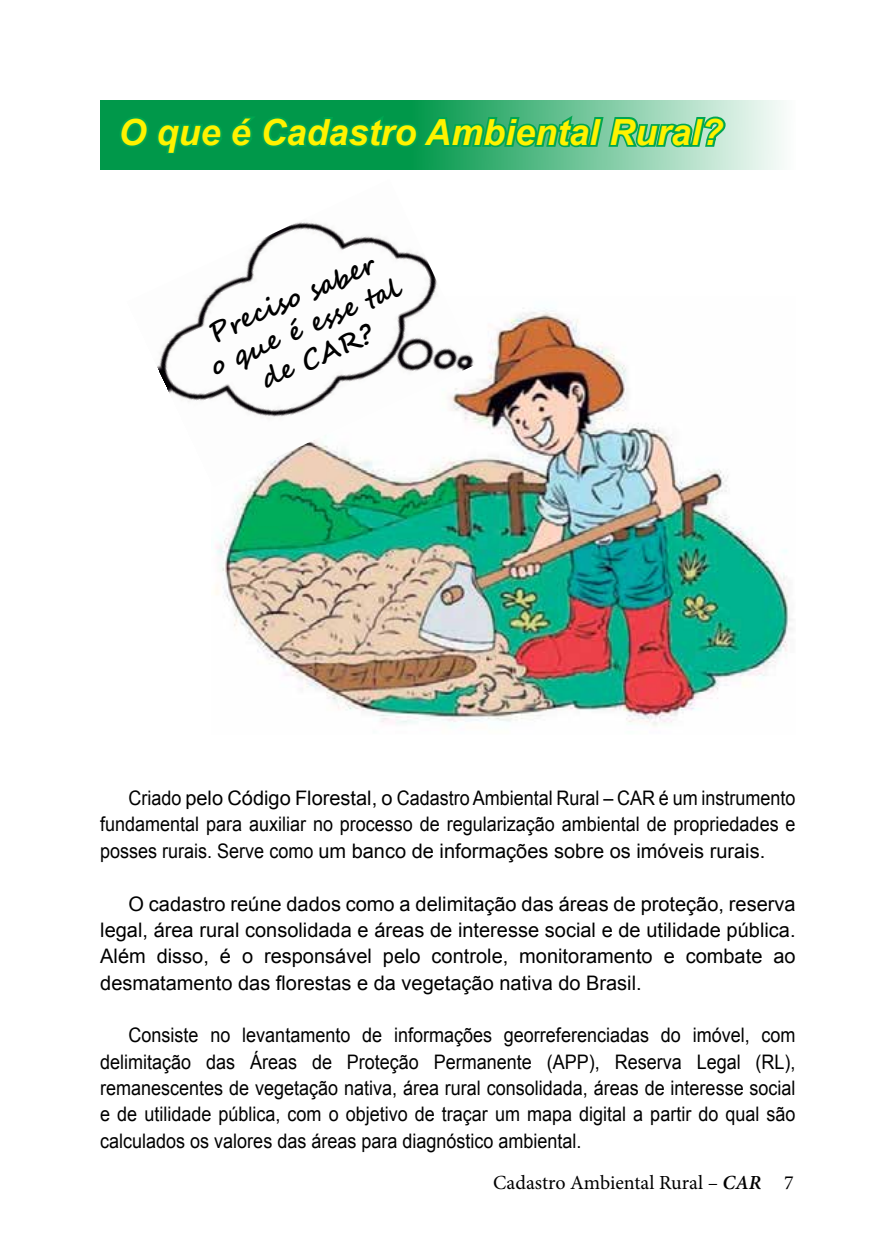
<style>
.page{position:relative;width:896px;height:1248px;background:#fff}
.page>*{position:absolute;margin:0;border:0;box-sizing:border-box;transform-origin:0 0}
.t1{font:italic 700 36px "Arial";color:#fff200}
.t2{font:700 26.4px/31.6px "Segoe Script";color:#000;text-align:center}
.t3{font:20px/26.4px "Arial";color:#000;text-align:justify;scale:.9 1}
.t4{font:20px/26.4px "Arial";color:#000;text-align:justify}
.t5{font:20px "Minion Pro";color:#000}
.s1{font-weight:600;font-style:italic}
</style>
<div class="page">
<img style="left:215px;top:308px;width:577px;height:419px">
<img style="left:157px;top:222px;width:319px;height:265px">
<svg style="left:100px;top:100px;width:683px;height:70px;background:#53b984"></svg>
<svg style="left:117px;top:111px;width:612px;height:45px;background:#1fa962"></svg>
<h1 class="t1" style="left:118px;top:108px;width:606px">O que é Cadastro Ambiental Rural?</h1>
<h2 class="t2" style="left:193px;top:324px;width:206px;rotate:-23deg">Preciso saber<br>o que é ess e tal de CAR?</h2>
<p class="t3" style="left:100px;top:785px;width:774px;text-indent:28px">Criado pelo Código Florestal, o Cadastro Ambiental Rural – CAR é um instrumento fundamental para auxiliar no processo de regularização ambiental de propriedades e posses rurais. Serve como um banco de informações sobre os imóveis rurais.</p>
<p class="t4" style="left:100px;top:890px;width:697px;text-indent:28px">O cadastro reúne dados como a delimitação das áreas de proteção, reserva legal, área rural consolidada e áreas de interesse social e de utilidade pública.<br>Além disso, é o responsável pelo controle, monitoramento e combate ao desmatamento das florestas e da vegetação nativa do Brasil.</p>
<p class="t3" style="left:100px;top:1022px;width:774px;text-indent:28px">Consiste no levantamento de informações georreferenciadas do imóvel, com delimitação das Áreas de Proteção Permanente (APP), Reserva Legal (RL), remanescentes de vegetação nativa, área rural consolidada, áreas de interesse social e de utilidade pública, com o objetivo de traçar um mapa digital a partir do qual são calculados os valores das áreas para diagnóstico ambiental.</p>
<p class="t5" style="left:493px;top:1168px;width:302px">Cadastro Ambiental Rural – <span class="s1">CAR</span> 7</p>
</div>
